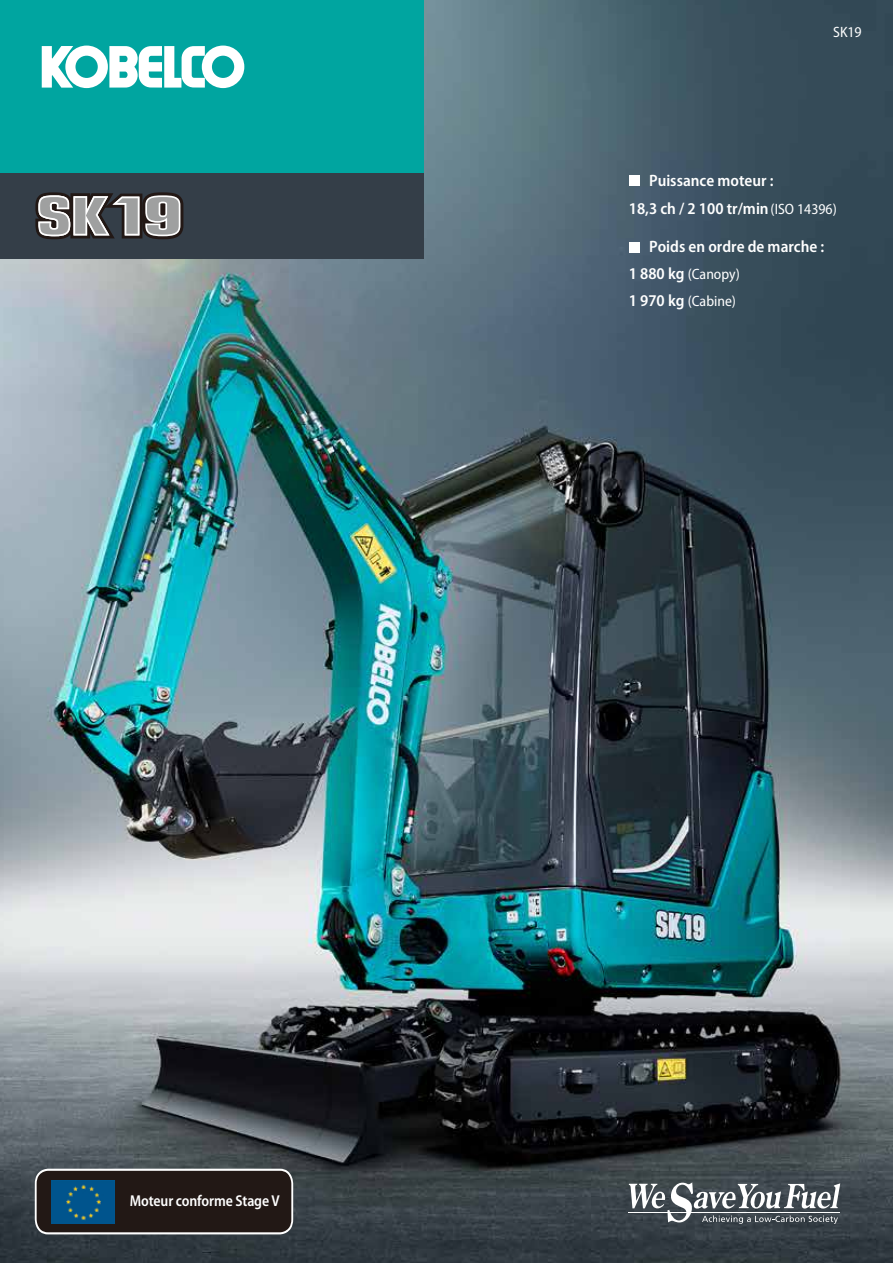
<style>
.page{position:relative;width:893px;height:1263px;background:#fff}
.page>*{position:absolute;margin:0;border:0;box-sizing:border-box;transform-origin:0 0}
.t1{font:600 semi-condensed 16.5px "Myriad Pro";color:#fff}
.t2{font:600 semi-condensed 15.75px "Myriad Pro";letter-spacing:-.01em;color:#fff;scale:.95 1}
.t3{font:semi-condensed 15px/27px "Myriad Pro";color:#fff}
.s1{font-weight:400;font-size:15px}
.s2{font-weight:600;font-size:16.5px}
</style>
<div class="page">
<img style="left:0;top:0;width:893px;height:1263px">
<div style="left:0;top:3px;width:424px;height:255px;background:#343e48"></div>
<div style="left:0;top:0;width:424px;height:173px;background:#00a5a0"></div>
<svg style="left:42px;top:46px;width:202px;height:42px"></svg>
<svg style="left:629px;top:1182px;width:211px;height:42px"></svg>
<svg style="left:35px;top:192px;width:148px;height:47px;background:#7f7e7e"></svg>
<svg style="left:35px;top:1169px;width:258px;height:65px;background:#322a28"></svg>
<img style="left:51px;top:1181px;width:64px;height:42px">
<div style="left:629px;top:175px;width:11px;height:11px;background:#fff"></div>
<div style="left:629px;top:242px;width:11px;height:11px;background:#fff"></div>
<p class="t1" style="left:649px;top:170px;width:126px">Puissance moteur :</p>
<p class="t3" style="left:833px;top:19px;width:30px">SK19</p>
<p class="t1" style="left:629px;top:198px;width:209px">18,3 ch / 2 100 tr/min<span class="s1">(ISO 14396)</span></p>
<p class="t1" style="left:649px;top:237px;width:177px">Poids en ordre de marche :</p>
<p class="t3" style="left:629px;top:260px;width:113px"><span class="s2">1 880 kg</span> (Canopy)<br><span class="s2">1 970 kg</span> (Cabine)</p>
<p class="t2" style="left:130px;top:1190px;width:159px">Moteur conforme Stage V</p>
</div>
